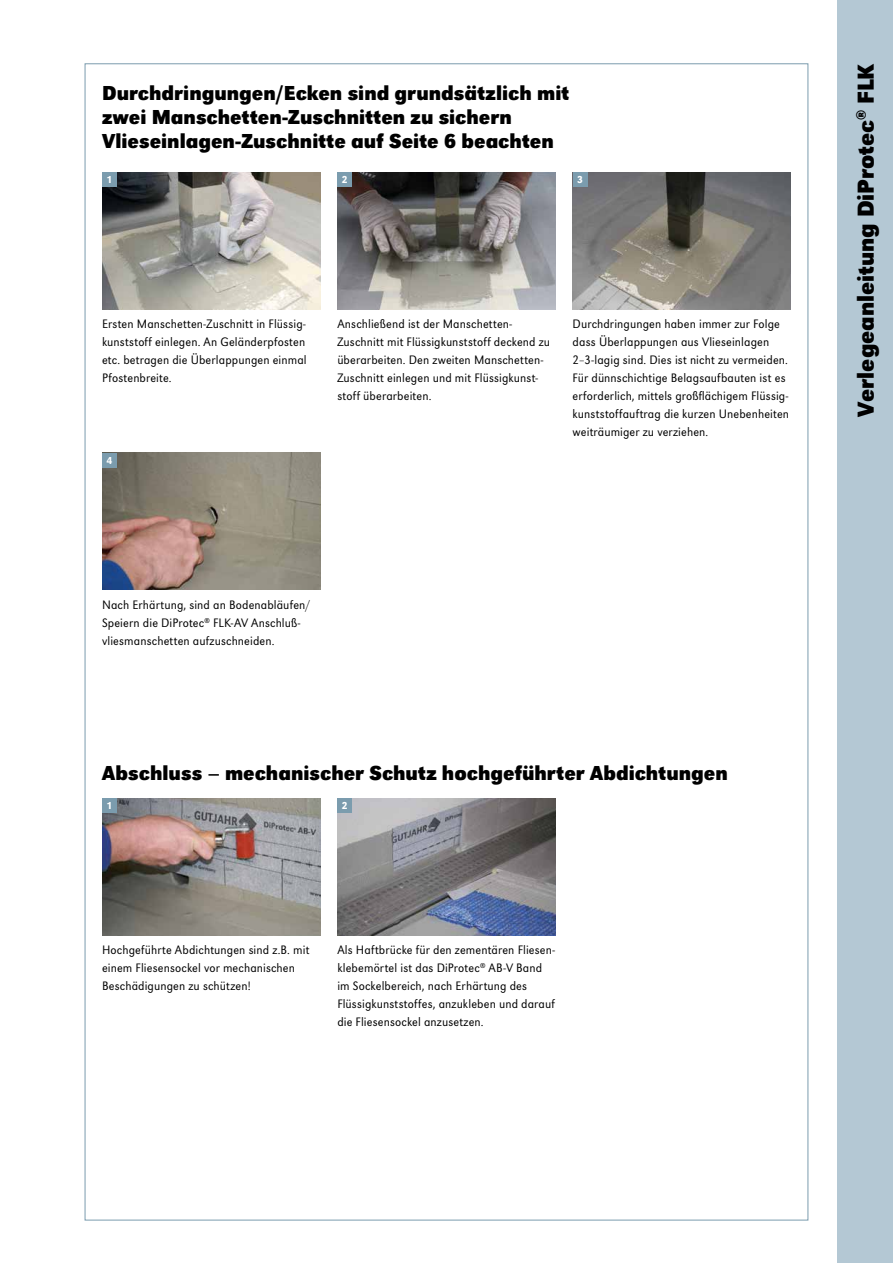
<style>
.page{position:relative;width:893px;height:1263px;background:#fff}
.page>*{position:absolute;margin:0;border:0;box-sizing:border-box;transform-origin:0 0}
.t1{font:700 24px "URW Grotesk Nar";color:#000}
.t2{font:700 21px/24px "URW Grotesk Nar";color:#000}
.t3{font:300 12.75px/18px "URW Grotesk Nar";letter-spacing:.01em;color:#000}
.t4{font:500 10.5px "URW Grotesk Nar";color:#fff}
</style>
<div class="page">
<img style="left:102px;top:453px;width:218px;height:137px">
<div style="left:838px;top:0;width:55px;height:1263px;background:#b4c8d4"></div>
<div style="left:102px;top:453px;width:15px;height:15px;background:#7b9cae"></div>
<img style="left:102px;top:798px;width:218px;height:137px">
<img style="left:337px;top:798px;width:219px;height:137px">
<div style="left:102px;top:798px;width:15px;height:15px;background:#7b9cae"></div>
<div style="left:337px;top:798px;width:15px;height:15px;background:#7b9cae"></div>
<img style="left:102px;top:172px;width:218px;height:137px">
<img style="left:573px;top:172px;width:218px;height:137px">
<div style="left:102px;top:172px;width:15px;height:15px;background:#7b9cae"></div>
<img style="left:337px;top:172px;width:219px;height:137px">
<div style="left:337px;top:172px;width:15px;height:15px;background:#7b9cae"></div>
<div style="left:573px;top:172px;width:14px;height:15px;background:#7b9cae"></div>
<h2 class="t2" style="left:102px;top:81px;width:469px">Durchdringungen/Ecken sind grundsätzlich mit zwei Manschetten-Zuschnitten zu sichern<br>Vlieseinlagen-Zuschnitte auf Seite 6 beachten</h2>
<p class="t4" style="left:107px;top:174px;width:7px">1</p>
<p class="t4" style="left:342px;top:174px;width:7px">2</p>
<p class="t4" style="left:577px;top:174px;width:7px">3</p>
<p class="t3" style="left:102px;top:315px;width:206px;text-align:justify">Ersten Manschetten-Zuschnitt in Flüssig&shy;kunststoff einlegen. An Geländerpfosten etc. betragen die Überlappungen einmal Pfostenbreite.</p>
<p class="t3" style="left:337px;top:315px;width:214px">Anschließend ist der Manschetten-Zuschnitt mit Flüssigkunststoff deckend zu überarbeiten. Den zweiten Manschetten-Zuschnitt einlegen und mit Flüssigkunst&shy;stoff überarbeiten.</p>
<p class="t3" style="left:573px;top:315px;width:218px">Durchdringungen haben immer zur Folge dass Überlappungen aus Vlieseinlagen 2–3-lagig sind. Dies ist nicht zu vermeiden.<br>Für dünnschichtige Belagsaufbauten ist es erforderlich, mittels großflächigem Flüssig&shy;kunststoffauftrag die kurzen Unebenheiten weiträumiger zu verziehen.</p>
<p class="t4" style="left:107px;top:454px;width:7px">4</p>
<p class="t3" style="left:102px;top:596px;width:210px">Nach Erhärtung, sind an Bodenabläufen/<br>Speiern die DiProtec<sup>®</sup> FLK-AV Anschluß&shy;vliesmanschetten aufzuschneiden.</p>
<h2 class="t2" style="left:102px;top:762px;width:627px">Abschluss – mechanischer Schutz hochgeführter Abdichtungen</h2>
<p class="t4" style="left:107px;top:799px;width:7px">1</p>
<p class="t4" style="left:342px;top:799px;width:7px">2</p>
<p class="t3" style="left:102px;top:941px;width:209px">Hochgeführte Abdichtungen sind z.B. mit einem Fliesensockel vor mechanischen<br>Beschädigungen zu schützen!</p>
<p class="t3" style="left:337px;top:941px;width:219px">Als Haftbrücke für den zementären Fliesen&shy;klebemörtel ist das DiProtec<sup>®</sup> AB-V Band im Sockelbereich, nach Erhärtung des Flüssigkunststoffes, anzukleben und darauf die Fliesensockel anzusetzen.</p>
<h1 class="t1" style="left:852px;top:417px;width:355px;rotate:-90deg">Verlegeanleitung DiProtec<sup>®</sup> FLK</h1>
</div>
